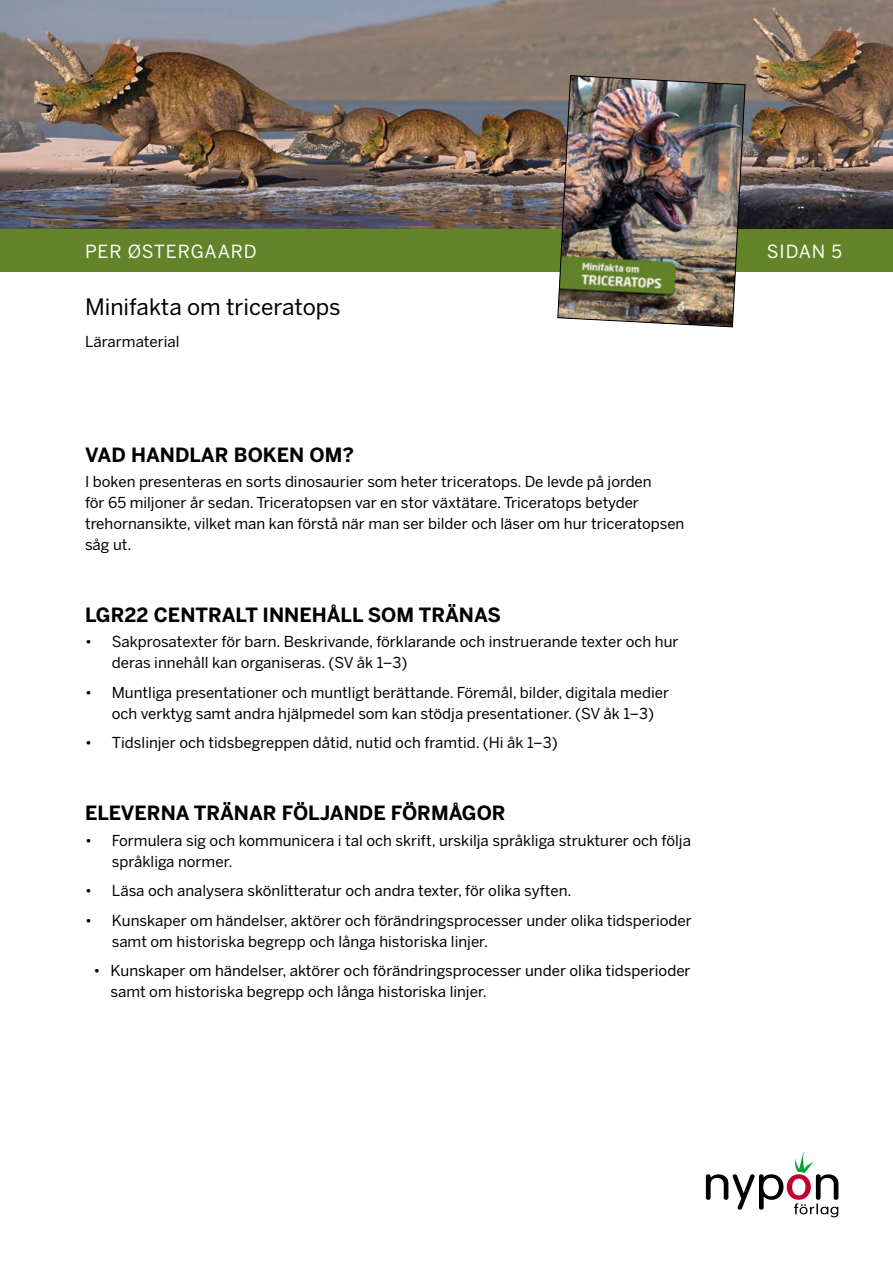
<style>
.page{position:relative;width:893px;height:1263px;background:#fff}
.page>*{position:absolute;margin:0;border:0;box-sizing:border-box;transform-origin:0 0}
.t1{font:22.5px "Benton Sans";color:#000}
.t2{font:700 19.5px "Benton Sans";color:#000}
.t3{font:18px "Benton Sans";letter-spacing:.05em;color:#fff}
.t4{font:15px/21px "Benton Sans";color:#000}
</style>
<div class="page">
<img style="left:0;top:0;width:893px;height:230px">
<div style="left:0;top:230px;width:893px;height:42px;background:#638429"></div>
<img style="left:557px;top:75px;width:189px;height:253px">
<svg style="left:706px;top:1152px;width:132px;height:65px"></svg>
<p class="t3" style="left:85px;top:241px;width:173px">PER ØSTERGAARD</p>
<h1 class="t1" style="left:85px;top:294px;width:257px">Minifakta om triceratops</h1>
<p class="t4" style="left:85px;top:331px;width:96px">Lärarmaterial</p>
<h2 class="t2" style="left:85px;top:442px;width:271px">VAD HANDLAR BOKEN OM?</h2>
<p class="t4" style="left:85px;top:471px;width:601px">I boken presenteras en sorts dinosaurier som heter triceratops. De levde på jorden<br>för 65 miljoner år sedan. Triceratopsen var en stor växtätare. Triceratops betyder trehornansikte, vilket man kan förstå när man ser bilder och läser om hur triceratopsen såg ut.</p>
<h2 class="t2" style="left:85px;top:603px;width:417px">LGR22 CENTRALT INNEHÅLL SOM TRÄNAS</h2>
<p class="t4" style="left:112px;top:631px;width:568px;text-indent:-27px">• Sakprosatexter för barn. Beskrivande, förklarande och instruerande texter och hur deras innehåll kan organiseras. (SV åk 1–3)</p>
<p class="t4" style="left:112px;top:682px;width:559px;text-indent:-27px">• Muntliga presentationer och muntligt berättande. Föremål, bilder, digitala medier och verktyg samt andra hjälpmedel som kan stödja presentationer. (SV åk 1–3)</p>
<p class="t4" style="left:85px;top:732px;width:474px">• Tidslinjer och tidsbegreppen dåtid, nutid och framtid. (Hi åk 1–3)</p>
<h2 class="t2" style="left:85px;top:801px;width:422px">ELEVERNA TRÄNAR FÖLJANDE FÖRMÅGOR</h2>
<p class="t4" style="left:112px;top:830px;width:581px;text-indent:-27px">• Formulera sig och kommunicera i tal och skrift, urskilja språkliga strukturer och följa språkliga normer.</p>
<p class="t4" style="left:85px;top:880px;width:488px">• Läsa och analysera skönlitteratur och andra texter, för olika syften.</p>
<p class="t4" style="left:112px;top:910px;width:582px;text-indent:-27px">• Kunskaper om händelser, aktörer och förändringsprocesser under olika tidsperioder samt om historiska begrepp och långa historiska linjer.</p>
<p class="t4" style="left:111px;top:960px;width:582px;text-indent:-17px">• Kunskaper om händelser, aktörer och förändringsprocesser under olika tidsperioder samt om historiska begrepp och långa historiska linjer.</p>
<p class="t3" style="left:767px;top:241px;width:77px">SIDAN 5</p>
</div>
